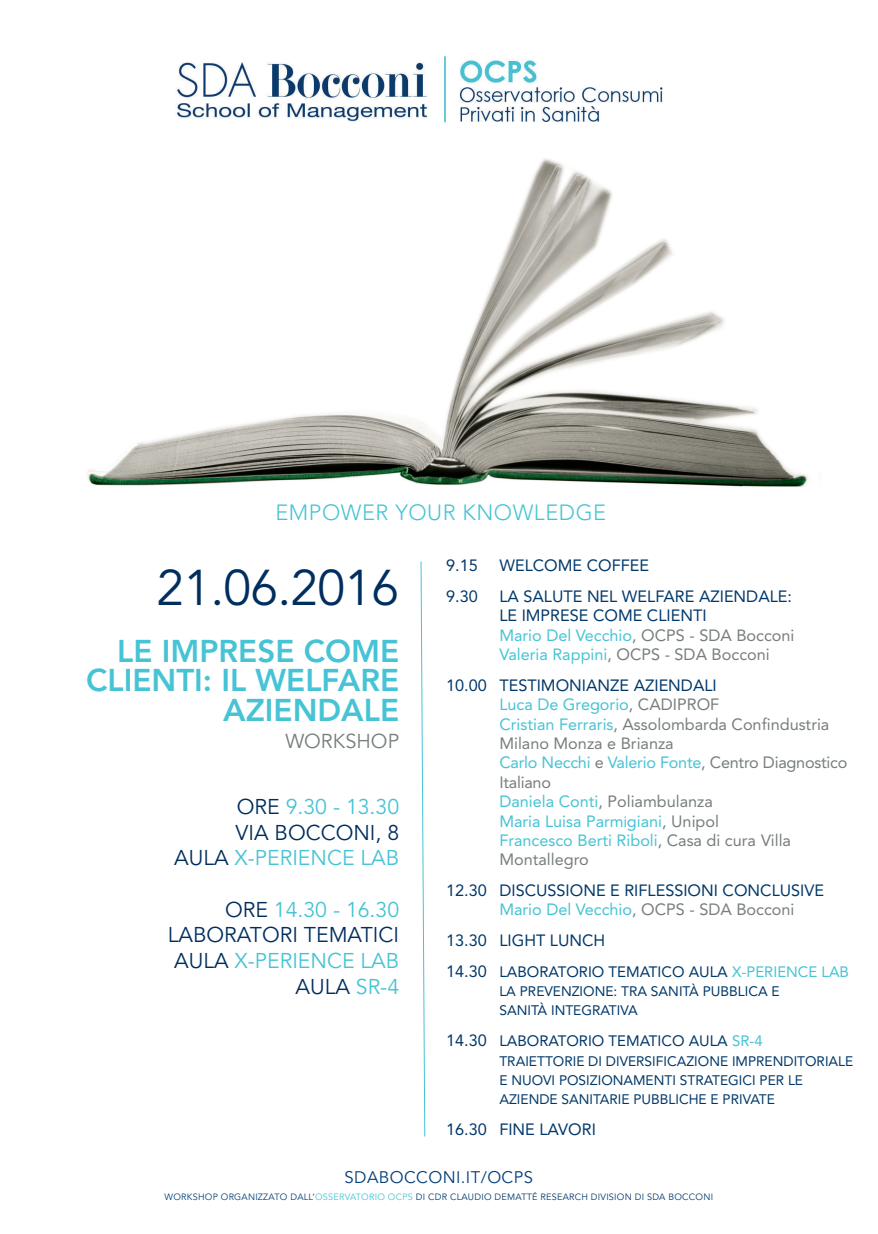
<style>
.page{position:relative;width:878px;height:1234px;background:#fff}
.page>*{position:absolute;margin:0;border:0;box-sizing:border-box;transform-origin:0 0}
.t1{font:49.81px "Avenir";letter-spacing:-.015em;color:#002e5e}
.t2{font:800 31.25px/29.4px "Avenir";color:#46c3d4;text-align:right}
.t3{font:300 21.88px "Avenir";letter-spacing:.025em;color:#46c3d4}
.t4{font:21.25px/25.6px "Avenir";color:#002e5e;text-align:right}
.t5{font:21.25px/25.6px "Avenir";color:#46c3d4;text-align:right}
.t6{font:20px "Avenir";color:#777e7d}
.t7{font:16.69px "Avenir";letter-spacing:.025em;color:#013f77}
.t8{font:16.25px/19.4px "Avenir";color:#777e7d}
.t9{font:16.25px/19.4px "Avenir";color:#00386a}
.t10{font:15px "Avenir";color:#00386a}
.t11{font:13.75px/19.4px "Avenir";color:#00386a}
.t12{font:9.06px "Avenir";letter-spacing:.025em;color:#00386a}
.s1{color:#46c3d4}
.s2{color:#777e7d}
.s3{color:#00386a}
.s4{font-family:"Miriam";color:#46c3d4}
.s5{font-size:16.25px}
.s6{color:#002e5e}
.s7{color:#013f77}
</style>
<div class="page">
<img style="left:175px;top:56px;width:488px;height:67px">
<img style="left:87px;top:159px;width:721px;height:328px">
<svg style="left:420px;top:561px;width:5px;height:575px"></svg>
<h3 class="t3" style="left:275px;top:499px;width:332px">EMPOWER YOUR KNOWLEDGE</h3>
<p class="t9" style="left:446px;top:555px;width:33px">9.15</p>
<p class="t9" style="left:499px;top:555px;width:151px">WELCOME COFFEE</p>
<p class="t9" style="left:446px;top:586px;width:33px">9.30</p>
<p class="t9" style="left:499px;top:586px;width:297px">LA SALUTE NEL WELFARE AZIENDALE:<br>LE IMPRESE COME CLIENTI<br><span class="s1">Mario Del Vecchio</span><span class="s2">, OCPS - SDA Bocconi<br></span><span class="s1">Valeria Rappini</span><span class="s2">, OCPS - SDA Bocconi</span></p>
<p class="t8" style="left:499px;top:675px;width:350px;text-indent:-53px"><span class="s3">10.00 TESTIMONIANZE AZIENDALI<br></span><span class="s1">Luca De Gregorio</span>, CADIPROF<br><span class="s1">Cristian Ferraris</span>, Assolombarda Confindustria<br>Milano Monza e Brianza<br><span class="s1">Carlo Necchi</span> e <span class="s1">Valerio Fonte</span>, Centro Diagnostico<br>Italiano<br><span class="s1">Daniela Conti</span>, Poliambulanza<br><span class="s1">Maria Luisa Parm</span><span class="s4">i</span><span class="s1">giani</span>, Unipol<br><span class="s1">Francesco Berti Riboli</span>, Casa di cura Villa<br>Montallegro</p>
<p class="t9" style="left:499px;top:880px;width:326px;text-indent:-53px">12.30 DISCUSSIONE E RIFLESSIONI CONCLUSIVE<br><span class="s1">Mario Del Vecchio</span><span class="s2">, OCPS - SDA Bocconi</span></p>
<p class="t9" style="left:446px;top:930px;width:161px">13.30 LIGHT LUNCH</p>
<p class="t10" style="left:446px;top:959px;width:404px"><span class="s5">14.30</span> LABORATORIO TEMATICO AULA <span class="s1">X-PERIENCE LAB</span></p>
<p class="t11" style="left:499px;top:981px;width:282px">LA PREVENZIONE: TRA SANITÀ PUBBLICA E<br>SANITÀ INTEGRATIVA</p>
<p class="t10" style="left:446px;top:1028px;width:318px"><span class="s5">14.30</span> LABORATORIO TEMATICO AULA <span class="s1">SR-4</span></p>
<p class="t11" style="left:499px;top:1050px;width:355px">TRAIETTORIE DI DIVERSIFICAZIONE IMPRENDITORIALE<br>E NUOVI POSIZIONAMENTI STRATEGICI PER LE<br>AZIENDE SANITARIE PUBBLICHE E PRIVATE</p>
<p class="t9" style="left:446px;top:1118px;width:151px">16.30 FINE LAVORI</p>
<h1 class="t1" style="left:157px;top:558px;width:244px">21.06.2016</h1>
<h2 class="t2" style="left:86px;top:636px;width:315px">LE IMPRESE COME<br>CLIENTI: IL WELFARE<br>AZIENDALE</h2>
<p class="t6" style="left:285px;top:729px;width:115px">WORKSHOP</p>
<h3 class="t5" style="left:174px;top:794px;width:226px"><span class="s6">ORE</span> 9.30 - 13.30<br><span class="s6">VIA BOCCONI, 8<br>AULA</span> X-PERIENCE LAB</h3>
<h3 class="t4" style="left:168px;top:896px;width:233px">ORE <span class="s1">14.30 - 16.30<br></span>LABORATORI TEMATICI<br>AULA <span class="s1">X-PERIENCE LAB<br></span>AULA <span class="s1">SR-4</span></h3>
<p class="t7" style="left:345px;top:1167px;width:190px">SDABOCCONI.IT/OCPS</p>
<p class="t12" style="left:165px;top:1190px;width:550px"><span class="s7">WORKSHOP ORGANIZZATO DALL’</span><span class="s1">OSSERVATORIO OCPS</span> DI CDR CLAUDIO DEMATTÉ RESEARCH DIVISION DI SDA BOCCONI</p>
</div>
